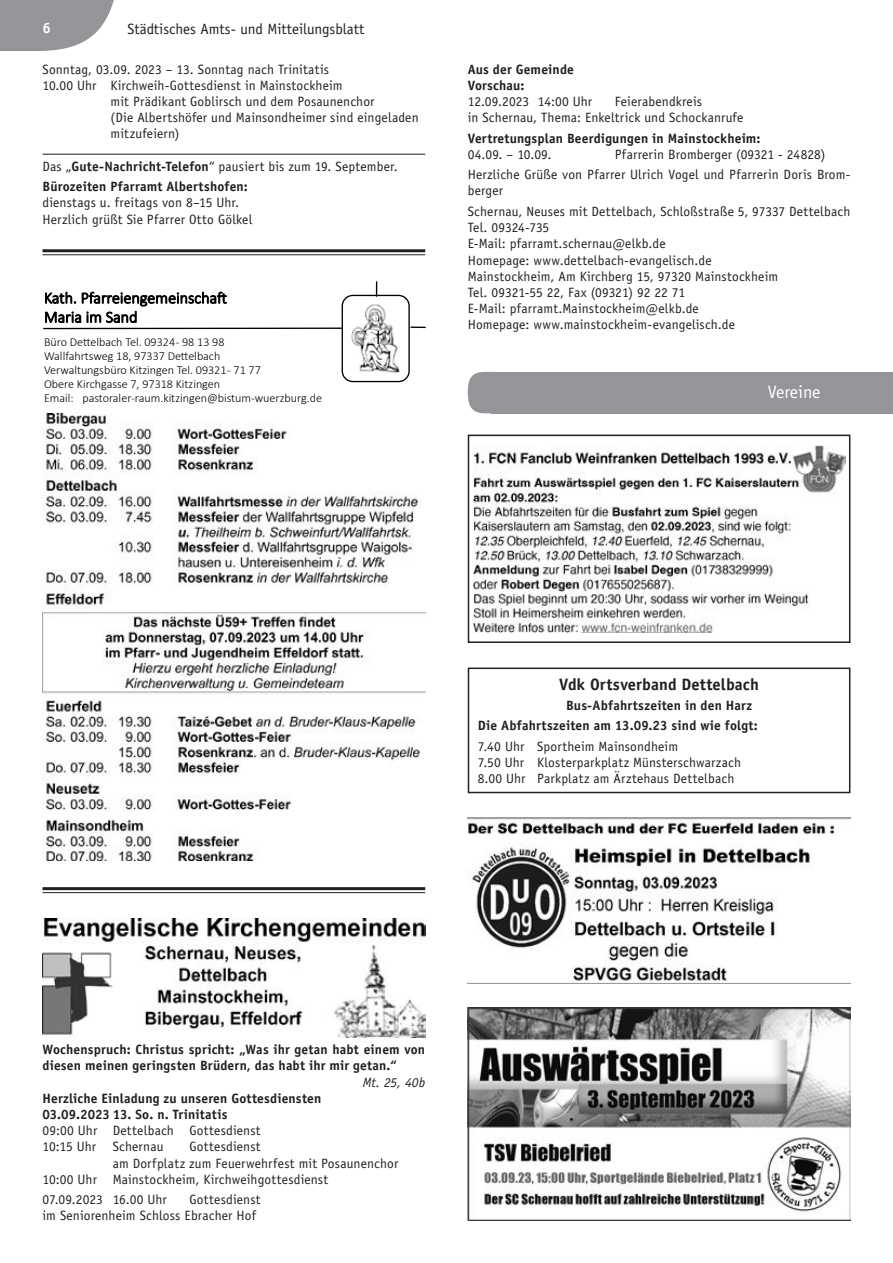
<style>
.page{position:relative;width:893px;height:1263px;background:#fff}
.page>*{position:absolute;margin:0;border:0;box-sizing:border-box;transform-origin:0 0}
.t1{font:18px "Officina Sans Std";letter-spacing:-.01em;color:#fff}
.t2{font:700 16.5px "Officina Sans Std";letter-spacing:.005em;color:#231f20}
.t3{font:300 16.2px/19.2px "Calibri";letter-spacing:-.005em;color:#000}
.t4{font:15px "Officina Sans Std";color:#231f20}
.t5{font:700 15px "Officina Sans Std";color:#fff}
.t6{font:13.5px/16.2px "Officina Sans Std";letter-spacing:.01em;color:#231f20}
.t7{font:700 13.5px/16.2px "Officina Sans Std";letter-spacing:.01em;color:#231f20}
.t8{font:italic 13.5px "Officina Sans Std";color:#231f20}
.t9{font:300 12.15px/13.8px "Calibri";letter-spacing:-.005em;color:#000}
.s1{font-weight:400}
</style>
<div class="page">
<svg style="left:0;top:0;width:114px;height:51px;background:#a3a4a7"></svg>
<hr style="left:43px;top:154px;width:382px;height:1px;background:#231f20">
<hr style="left:43px;top:249px;width:382px;height:3px;background:#231f20">
<hr style="left:43px;top:254px;width:382px;height:1px;background:#231f20">
<hr style="left:43px;top:887px;width:382px;height:3px;background:#231f20">
<hr style="left:43px;top:892px;width:382px;height:1px;background:#231f20">
<img style="left:43px;top:413px;width:382px;height:447px">
<hr style="left:44px;top:327px;width:298px;height:2px;background:#000">
<svg style="left:341px;top:282px;width:84px;height:101px"></svg>
<img style="left:43px;top:919px;width:382px;height:119px">
<div style="left:491px;top:372px;width:402px;height:41px;background:#939598"></div>
<svg style="left:468px;top:372px;width:23px;height:41px"></svg>
<img style="left:473px;top:445px;width:372px;height:187px">
<div style="left:468px;top:435px;width:382px;height:208px;border:2px solid #231f20"></div>
<div style="left:468px;top:667px;width:382px;height:126px;border:2px solid #231f20"></div>
<img style="left:468px;top:818px;width:382px;height:165px">
<img style="left:468px;top:1008px;width:382px;height:212px">
<p class="t5" style="left:43px;top:19px;width:10px">6</p>
<p class="t4" style="left:128px;top:23px;width:238px">Städtisches Amts- und Mitteilungsblatt</p>
<p class="t6" style="left:43px;top:61px;width:288px">Sonntag, 03.09. 2023 – 13. Sonntag nach Trinitatis</p>
<p class="t6" style="left:43px;top:77px;width:302px">10.00 Uhr Kirchweih-Gottesdienst in Mainstockheim</p>
<p class="t6" style="left:111px;top:94px;width:265px">mit Prädikant Goblirsch und dem Posaunenchor</p>
<p class="t6" style="left:111px;top:110px;width:310px">(Die Albertshöfer und Mainsondheimer sind eingeladen</p>
<p class="t6" style="left:111px;top:126px;width:71px">mitzufeiern)</p>
<p class="t7" style="left:43px;top:156px;width:357px;line-height:20.4px"><span class="s1">Das „</span>Gute-Nachricht-Telefon<span class="s1">“ pausiert bis zum 19. September.<br></span>Bürozeiten Pfarramt Albertshofen:</p>
<p class="t6" style="left:43px;top:195px;width:211px">dienstags u. freitags von 8–15 Uhr.<br>Herzlich grüßt Sie Pfarrer Otto Gölkel</p>
<p class="t3" style="left:44px;top:290px;width:184px">Kath. Pfarreiengemeinschaft<br>Maria im Sand</p>
<p class="t9" style="left:44px;top:336px;width:280px">Büro Dettelbach Tel. 09324 - 98 13 98<br>Wallfahrtsweg 18, 97337 Dettelbach<br>Verwaltungsbüro Kitzingen Tel. 09321 - 71 77<br>Obere Kirchgasse 7, 97318 Kitzingen<br>Email: pastoraler-raum.kitzingen@bistum-wuerzburg.de</p>
<p class="t7" style="left:468px;top:61px;width:108px">Aus der Gemeinde<br>Vorschau:</p>
<p class="t6" style="left:468px;top:94px;width:126px">12.09.2023 14:00 Uhr</p>
<p class="t6" style="left:468px;top:94px;width:277px;text-indent:147px">Feierabendkreis<br>in Schernau, Thema: Enkeltrick und Schockanrufe</p>
<p class="t7" style="left:468px;top:130px;width:294px">Vertretungsplan Beerdigungen in Mainstockheim:</p>
<p class="t6" style="left:468px;top:146px;width:85px">04.09. – 10.09.</p>
<p class="t6" style="left:468px;top:144px;width:384px;line-height:20.4px;text-indent:147px">Pfarrerin Bromberger (09321 - 24828)<br>Herzliche Grüße von Pfarrer Ulrich Vogel und Pfarrerin Doris Brom-</p>
<p class="t6" style="left:468px;top:181px;width:384px;line-height:20.4px">berger<br>Schernau, Neuses mit Dettelbach, Schloßstraße 5, 97337 Dettelbach</p>
<p class="t6" style="left:468px;top:220px;width:312px">Tel. 09324-735<br>E-Mail: pfarramt.schernau@elkb.de<br>Homepage: www.dettelbach-evangelisch.de Mainstockheim, Am Kirchberg 15, 97320 Mainstockheim Tel. 09321-55 22, Fax (09321) 92 22 71<br>E-Mail: pfarramt.Mainstockheim@elkb.de<br>Homepage: www.mainstockheim-evangelisch.de</p>
<h1 class="t1" style="left:768px;top:382px;width:54px">Vereine</h1>
<p class="t2" style="left:559px;top:674px;width:201px">Vdk Ortsverband Dettelbach</p>
<p class="t7" style="left:478px;top:695px;width:282px;line-height:20.4px;text-indent:88px">Bus-Abfahrtszeiten in den Harz<br>Die Abfahrtszeiten am 13.09.23 sind wie folgt:</p>
<p class="t6" style="left:478px;top:738px;width:265px">7.40 Uhr Sportheim Mainsondheim<br>7.50 Uhr Klosterparkplatz Münsterschwarzach<br>8.00 Uhr Parkplatz am Ärztehaus Dettelbach</p>
<p class="t7" style="left:43px;top:1042px;width:384px">Wochenspruch: Christus spricht: „Was ihr getan habt einem von diesen meinen geringsten Brüdern, das habt ihr mir getan.“</p>
<p class="t8" style="left:363px;top:1077px;width:64px">Mt. 25, 40b</p>
<p class="t7" style="left:43px;top:1090px;width:280px">Herzliche Einladung zu unseren Gottesdiensten<br>03.09.2023 13. So. n. Trinitatis</p>
<p class="t6" style="left:43px;top:1123px;width:220px">09:00 Uhr Dettelbach Gottesdienst<br>10:15 Uhr Schernau</p>
<p class="t6" style="left:190px;top:1139px;width:73px">Gottesdienst</p>
<p class="t6" style="left:113px;top:1155px;width:287px">am Dorfplatz zum Feuerwehrfest mit Posaunenchor</p>
<p class="t6" style="left:43px;top:1171px;width:287px">10:00 Uhr Mainstockheim, Kirchweihgottesdienst</p>
<p class="t6" style="left:43px;top:1192px;width:126px">07.09.2023 16.00 Uhr</p>
<p class="t6" style="left:43px;top:1192px;width:220px;text-indent:147px">Gottesdienst im Seniorenheim Schloss Ebracher Hof</p>
</div>
